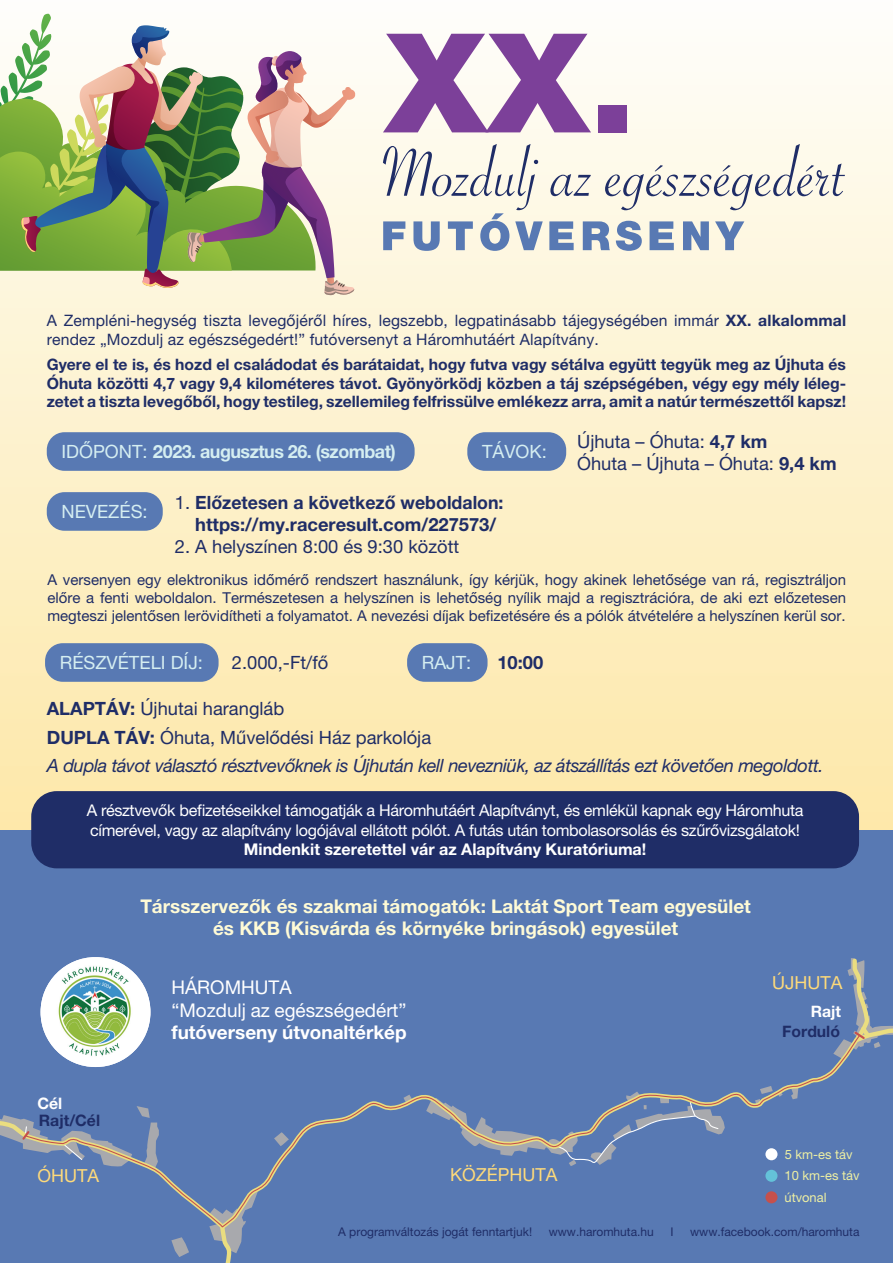
<style>
.page{position:relative;width:893px;height:1263px;background:#fff}
.page>*{position:absolute;margin:0;border:0;box-sizing:border-box;transform-origin:0 0}
.t1{font:900 138.15px "Helvetica Neue LT Pro";color:#7c4099}
.t2{font:700 18.9px/22.6px "Helvetica Neue LT Pro";color:#fffbd6;text-align:center}
.t3{font:18.9px "Helvetica Neue LT Pro";color:#fff}
.t4{font:700 18.9px "Helvetica Neue LT Pro";color:#fff}
.t5{font:18.3px "Helvetica Neue LT Pro";color:#1f2d67}
.t6{font:italic 18.3px "Helvetica Neue LT Pro";letter-spacing:-.02em;color:#1f2d67}
.t7{font:700 18.3px/22px "Helvetica Neue LT Pro";color:#1f2d67}
.t8{font:700 18.3px "Helvetica Neue LT Pro";letter-spacing:-.03em;color:#d5eef1}
.t9{font:18.3px "Helvetica Neue LT Pro";color:#d5eef1}
.t10{font:18px "Helvetica Neue LT Pro";color:#feda7a}
.t11{font:16.2px "Helvetica Neue LT Pro";letter-spacing:-.02em;color:#fff}
.t12{font:700 16.2px "Helvetica Neue LT Pro";color:#fff}
.t13{font:700 15.9px "Helvetica Neue LT Pro";color:#1f2d67}
.t14{font:700 15.9px "Helvetica Neue LT Pro";color:#fff}
.t15{font:700 15.75px/18.9px "Helvetica Neue LT Pro";color:#1f2d67;text-align:justify}
.t16{font:15.75px/18.9px "Helvetica Neue LT Pro";letter-spacing:.01em;color:#1f2d67}
.t17{font:700 15.75px "Helvetica Neue LT Pro";color:#fff}
.t18{font:15px/18px "Helvetica Neue LT Pro";color:#1f2d67;text-align:justify}
.t19{font:12.9px "Helvetica Neue LT Pro";color:#eef0a3}
.t20{font:12px "Helvetica Neue LT Pro";color:#1f2d67}
.s1{font-weight:700}
.s2{font-weight:400}
</style>
<div class="page">
<div style="left:0;top:830px;width:893px;height:433px;background:#5879b3"></div>
<div style="left:0;top:0;width:893px;height:830px;background:linear-gradient(to bottom,#fefefa,#fde8a8)"></div>
<svg style="left:172px;top:1242px;width:17px;height:15px"></svg>
<svg style="left:383px;top:144px;width:462px;height:107px;background:#dadbd7"></svg>
<div style="left:47px;top:492px;width:116px;height:39px;background:#5879b3;border-radius:18px"></div>
<div style="left:47px;top:432px;width:368px;height:39px;background:#5879b3;border-radius:18px"></div>
<div style="left:467px;top:432px;width:99px;height:39px;background:#5879b3;border-radius:18px"></div>
<div style="left:45px;top:643px;width:174px;height:39px;background:#5879b3;border-radius:18px"></div>
<div style="left:407px;top:643px;width:81px;height:39px;background:#5879b3;border-radius:18px"></div>
<div style="left:31px;top:791px;width:828px;height:77px;background:#1f2d67;border-radius:26px"></div>
<svg style="left:40px;top:957px;width:145px;height:285px"></svg>
<svg style="left:211px;top:1231px;width:31px;height:32px"></svg>
<svg style="left:847px;top:958px;width:46px;height:90px"></svg>
<svg style="left:40px;top:1034px;width:821px;height:197px"></svg>
<svg style="left:0;top:1106px;width:159px;height:62px"></svg>
<div style="left:765px;top:1148px;width:12px;height:12px;background:#fff;border-radius:50%"></div>
<div style="left:765px;top:1170px;width:12px;height:12px;background:#64c2d9;border-radius:50%"></div>
<div style="left:765px;top:1191px;width:12px;height:12px;background:#c6504c;border-radius:50%"></div>
<svg style="left:0;top:15px;width:356px;height:282px"></svg>
<p class="t1" style="left:385px;top:1px;width:252px">XX.</p>
<p class="t16" style="left:47px;top:310px;width:801px">A Zempléni-hegység tiszta levegőjéről híres, legszebb, legpatinásabb tájegységében immár <span class="s1">XX. alkalommal </span>rendez „Mozdulj az egészségedért!” futóversenyt a Háromhutáért Alapítvány.</p>
<p class="t15" style="left:47px;top:354px;width:801px">Gyere el te is, és hozd el családodat és barátaidat, hogy futva vagy sétálva együtt tegyük meg az Újhuta és Óhuta közötti 4,7 vagy 9,4 kilométeres távot. Gyönyörködj közben a táj szépségében, végy egy mély léleg&shy;zetet a tiszta levegőből, hogy testileg, szellemileg felfrissülve emlékezz arra, amit a natúr természettől kapsz!</p>
<p class="t8" style="left:61px;top:440px;width:336px"><span class="s2">IDŐPONT:</span> 2023. augusztus 26. (szombat)</p>
<p class="t9" style="left:482px;top:441px;width:66px">TÁVOK:</p>
<p class="t5" style="left:577px;top:430px;width:192px">Újhuta – Óhuta: <span class="s1">4,7 km</span></p>
<p class="t5" style="left:577px;top:452px;width:261px">Óhuta – Újhuta – Óhuta: <span class="s1">9,4 km</span></p>
<p class="t9" style="left:61px;top:501px;width:88px">NEVEZÉS:</p>
<p class="t7" style="left:195px;top:491px;width:310px;text-indent:-20px"><span class="s2">1.</span> Előzetesen a következő weboldalon: https://my.raceresult.com/227573/</p>
<p class="t5" style="left:175px;top:535px;width:286px">2. A helyszínen 8:00 és 9:30 között</p>
<p class="t18" style="left:47px;top:571px;width:800px">A versenyen egy elektronikus időmérő rendszert használunk, így kérjük, hogy akinek lehetősége van rá, regisztráljon előre a fenti weboldalon. Természetesen a helyszínen is lehetőség nyílik majd a regisztrációra, de aki ezt előzetesen megteszi jelentősen lerövidítheti a folyamatot. A nevezési díjak befizetésére és a pólók átvételére a helyszínen kerül sor.</p>
<p class="t9" style="left:60px;top:652px;width:145px">RÉSZVÉTELI DÍJ:</p>
<p class="t5" style="left:232px;top:652px;width:98px">2.000,-Ft/fő</p>
<p class="t9" style="left:422px;top:652px;width:51px">RAJT:</p>
<p class="t7" style="left:497px;top:651px;width:47px">10:00</p>
<p class="t5" style="left:47px;top:698px;width:239px"><span class="s1">ALAPTÁV:</span> Újhutai harangláb</p>
<p class="t5" style="left:47px;top:726px;width:386px"><span class="s1">DUPLA TÁV:</span> Óhuta, Művelődési Ház parkolója</p>
<p class="t6" style="left:47px;top:754px;width:778px">A dupla távot választó résztvevőknek is Újhután kell nevezniük, az átszállítás ezt követően megoldott.</p>
<p class="t11" style="left:87px;top:801px;width:718px">A résztvevők befizetéseikkel támogatják a Háromhutáért Alapítványt, és emlékül kapnak egy Háromhuta</p>
<p class="t11" style="left:90px;top:820px;width:711px">címerével, vagy az alapítvány logójával ellátott pólót. A futás után tombolasorsolás és szűrővizsgálatok!</p>
<p class="t12" style="left:244px;top:839px;width:404px">Mindenkit szeretettel vár az Alapítvány Kuratóriuma!</p>
<p class="t2" style="left:140px;top:894px;width:612px">Társszervezők és szakmai támogatók: Laktát Sport Team egyesület és KKB (Kisvárda és környéke bringások) egyesület</p>
<p class="t14" style="left:37px;top:1093px;width:26px">Cél</p>
<p class="t13" style="left:39px;top:1111px;width:63px">Rajt/Cél</p>
<p class="t3" style="left:171px;top:976px;width:122px">HÁROMHUTA</p>
<p class="t3" style="left:171px;top:998px;width:237px">“Mozdulj az egészségedért”</p>
<p class="t4" style="left:171px;top:1021px;width:237px">futóverseny útvonaltérkép</p>
<p class="t10" style="left:37px;top:1164px;width:63px">ÓHUTA</p>
<p class="t10" style="left:450px;top:1164px;width:109px">KÖZÉPHUTA</p>
<p class="t10" style="left:772px;top:972px;width:72px">ÚJHUTA</p>
<p class="t17" style="left:811px;top:1002px;width:32px">Rajt</p>
<p class="t15" style="left:782px;top:1021px;width:59px">Forduló</p>
<p class="t19" style="left:785px;top:1146px;width:69px">5 km-es táv</p>
<p class="t19" style="left:784px;top:1168px;width:77px">10 km-es táv</p>
<p class="t19" style="left:784px;top:1190px;width:44px">útvonal</p>
<p class="t20" style="left:338px;top:1224px;width:195px">A programváltozás jogát fenntartjuk!</p>
<p class="t20" style="left:549px;top:1224px;width:107px">www.haromhuta.hu</p>
<p class="t20" style="left:670px;top:1224px;width:5px">I</p>
<p class="t20" style="left:690px;top:1224px;width:171px">www.facebook.com/haromhuta</p>
</div>
